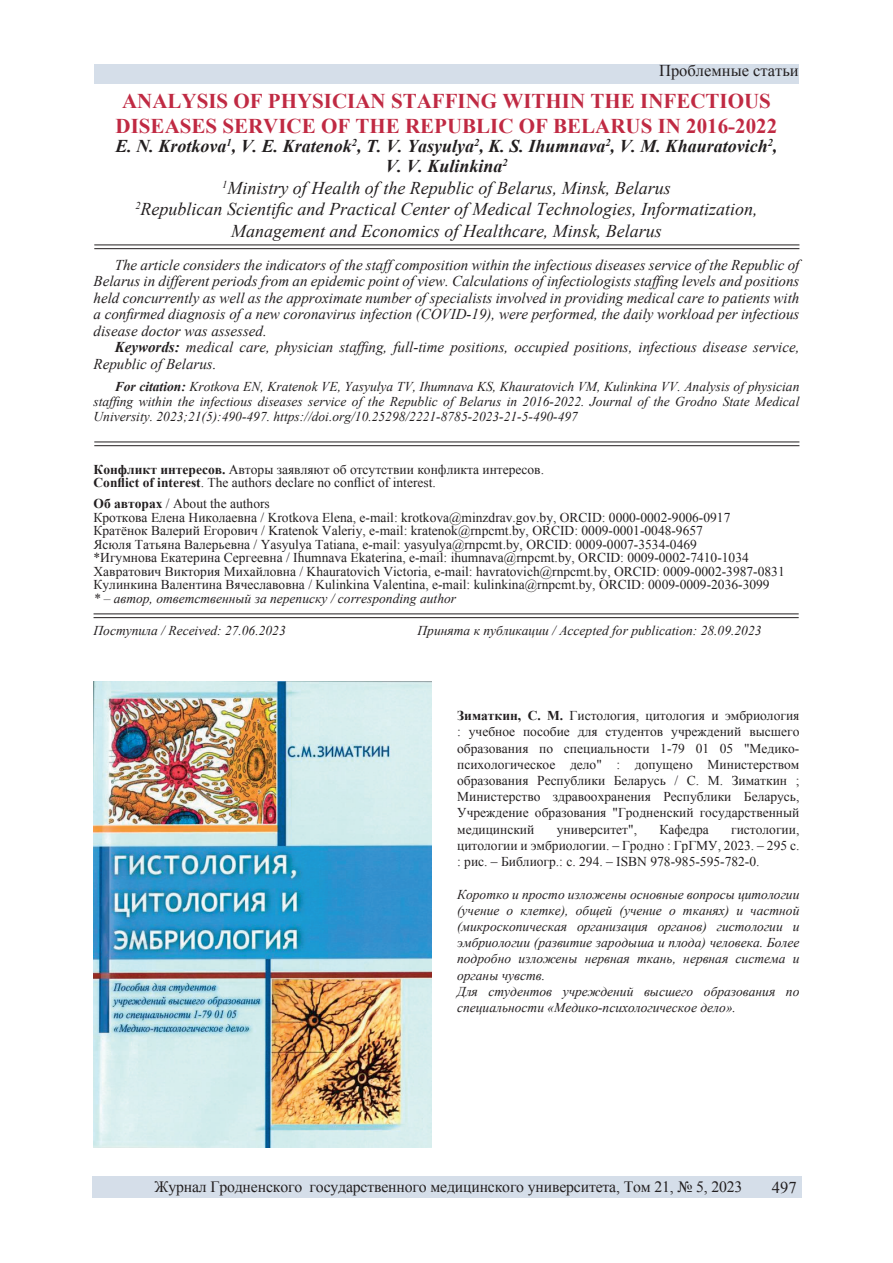
<style>
.page{position:relative;width:893px;height:1263px;background:#fff}
.page>*{position:absolute;margin:0;border:0;box-sizing:border-box;transform-origin:0 0}
.t1{font:700 21px/25.2px "Times New Roman";color:#c02a43;text-align:center}
.t2{font:italic 18px/21.6px "Times New Roman";color:#231f20;text-align:center}
.t3{font:italic 700 18px/19.5px "Times New Roman";color:#231f20;text-align:center}
.t4{font:16.5px "Times New Roman";color:#231f20}
.t5{font:15.75px "Times New Roman";letter-spacing:-.01em;color:#231f20}
.t6{font:italic 15px/16.5px "Times New Roman";color:#231f20;text-align:justify}
.t7{font:13.5px/16.2px "Times New Roman";color:#231f20}
.t8{font:italic 13.5px/16.2px "Times New Roman";color:#231f20;text-align:justify}
.s1{font-weight:700}
</style>
<div class="page">
<div style="left:94px;top:65px;width:705px;height:19px;background:#d5dee9"></div>
<div style="left:92px;top:1176px;width:709px;height:22px;background:#d5dee9"></div>
<hr style="left:94px;top:613px;width:705px;height:1px;background:#231f20">
<hr style="left:94px;top:617px;width:705px;height:1px;background:#231f20">
<hr style="left:94px;top:442px;width:705px;height:1px;background:#231f20">
<hr style="left:94px;top:445px;width:705px;height:1px;background:#231f20">
<hr style="left:94px;top:245px;width:705px;height:1px;background:#231f20">
<hr style="left:94px;top:248px;width:705px;height:1px;background:#231f20">
<img style="left:94px;top:681px;width:337px;height:466px">
<p class="t4" style="left:659px;top:59px;width:141px">Проблемные статьи</p>
<h1 class="t1" style="left:116px;top:88px;width:663px">ANALYSIS OF PHYSICIAN STAFFING WITHIN THE INFECTIOUS<br>DISEASES SERVICE OF THE REPUBLIC OF BELARUS IN 2016-2022</h1>
<h2 class="t3" style="left:116px;top:136px;width:663px">E. N. Krotkova<sup>1</sup>, V. E. Kratenok<sup>2</sup>, T. V. Yasyulya<sup>2</sup>, K. S. Ihumnava<sup>2</sup>, V. M. Khauratovich<sup>2</sup>,<br>V. V. Kulinkina<sup>2</sup></h2>
<h2 class="t2" style="left:135px;top:176px;width:624px"><sup>1</sup>Ministry of Health of the Republic of Belarus, Minsk, Belarus<br><sup>2</sup>Republican Scientific and Practical Center of Medical Technologies, Informatization,<br>Management and Economics of Healthcare, Minsk, Belarus</h2>
<p class="t6" style="left:94px;top:256px;width:707px;text-indent:21px">The article considers the indicators of the staff composition within the infectious diseases service of the Republic of Belarus in different periods from an epidemic point of view. Calculations of infectiologists staffing levels and positions held concurrently as well as the approximate number of specialists involved in providing medical care to patients with a confirmed diagnosis of a new coronavirus infection (COVID-19), were performed, the daily workload per infectious disease doctor was assessed.</p>
<p class="t6" style="left:94px;top:338px;width:707px;text-indent:21px"><span class="s1">Keywords:</span> medical care, physician staffing, full-time positions, occupied positions, infectious disease service,<br>Republic of Belarus.</p>
<p class="t8" style="left:94px;top:379px;width:707px;line-height:15px;text-indent:21px"><span class="s1">For citation:</span> Krotkova EN, Kratenok VE, Yasyulya TV, Ihumnava KS, Khauratovich VM, Kulinkina VV. Analysis of physician staffing within the infectious diseases service of the Republic of Belarus in 2016-2022. Journal of the Grodno State Medical University. 2023;21(5):490-497. https://doi.org/10.25298/2221-8785-2023-21-5-490-497</p>
<p class="t7" style="left:94px;top:462px;width:452px;line-height:13.5px"><span class="s1">Конфликт интересов.</span> Авторы заявляют об отсутствии конфликта интересов.<br><span class="s1">Conflict of interest</span>. The authors declare no conflict of interest.</p>
<p class="t7" style="left:94px;top:497px;width:693px;line-height:13.5px"><span class="s1">Об авторах</span> / About the authors<br>Кроткова Елена Николаевна / Krotkova Elena, e-mail: krotkova@minzdrav.gov.by, ORCID: 0000-0002-9006-0917<br>Кратёнок Валерий Егорович / Kratenok Valeriy, e-mail: kratenok@rnpcmt.by, ORCID: 0009-0001-0048-9657<br>Ясюля Татьяна Валерьевна / Yasyulya Tatiana, e-mail: yasyulya@rnpcmt.by, ORCID: 0009-0007-3534-0469<br>*Игумнова Екатерина Сергеевна / Ihumnava Ekaterina, e-mail: ihumnava@rnpcmt.by, ORCID: 0009-0002-7410-1034<br>Хавратович Виктория Михайловна / Khauratovich Victoria, e-mail: havratovich@rnpcmt.by, ORCID: 0009-0002-3987-0831<br>Кулинкина Валентина Вячеславовна / Kulinkina Valentina, e-mail: kulinkina@rnpcmt.by, ORCID: 0009-0009-2036-3099</p>
<p class="t8" style="left:94px;top:590px;width:364px">* – автор, ответственный за переписку / corresponding author</p>
<p class="t8" style="left:94px;top:622px;width:194px">Поступила / Received: 27.06.2023</p>
<p class="t8" style="left:418px;top:622px;width:345px">Принята к публикации / Accepted for publication: 28.09.2023</p>
<p class="t7" style="left:457px;top:707px;width:344px;text-align:justify"><span class="s1">Зиматкин, С. М.</span> Гистология, цитология и эмбриология : учебное пособие для студентов учреждений высшего образования по специальности 1-79 01 05 "Медико&shy;психологическое дело" : допущено Министерством образования Республики Беларусь / С. М. Зиматкин ; Министерство здравоохранения Республики Беларусь, Учреждение образования "Гродненский государственный медицинский</p>
<p class="t7" style="left:557px;top:821px;width:82px">университет",</p>
<p class="t7" style="left:659px;top:821px;width:51px">Кафедра</p>
<p class="t7" style="left:457px;top:821px;width:344px;text-align:justify;text-indent:274px">гистологии, цитологии и эмбриологии. – Гродно : ГрГМУ, 2023. – 295 с. : рис. – Библиогр.: с. 294. – ISBN 978-985-595-782-0.</p>
<p class="t8" style="left:457px;top:885px;width:344px;text-align:left">Коротко и просто изложены основные вопросы цитологии (учение о клетке), общей (учение о тканях) и частной (микроскопическая организация органов) гистологии и эмбриологии (развитие зародыша и плода) человека. Более подробно изложены нервная ткань, нервная система и органы чувств.<br>Для студентов учреждений высшего образования по специальности «Медико-психологическое дело».</p>
<p class="t5" style="left:154px;top:1176px;width:589px">Журнал Гродненского государственного медицинского университета, Том 21, № 5, 2023</p>
<p class="t4" style="left:772px;top:1176px;width:26px">497</p>
</div>
